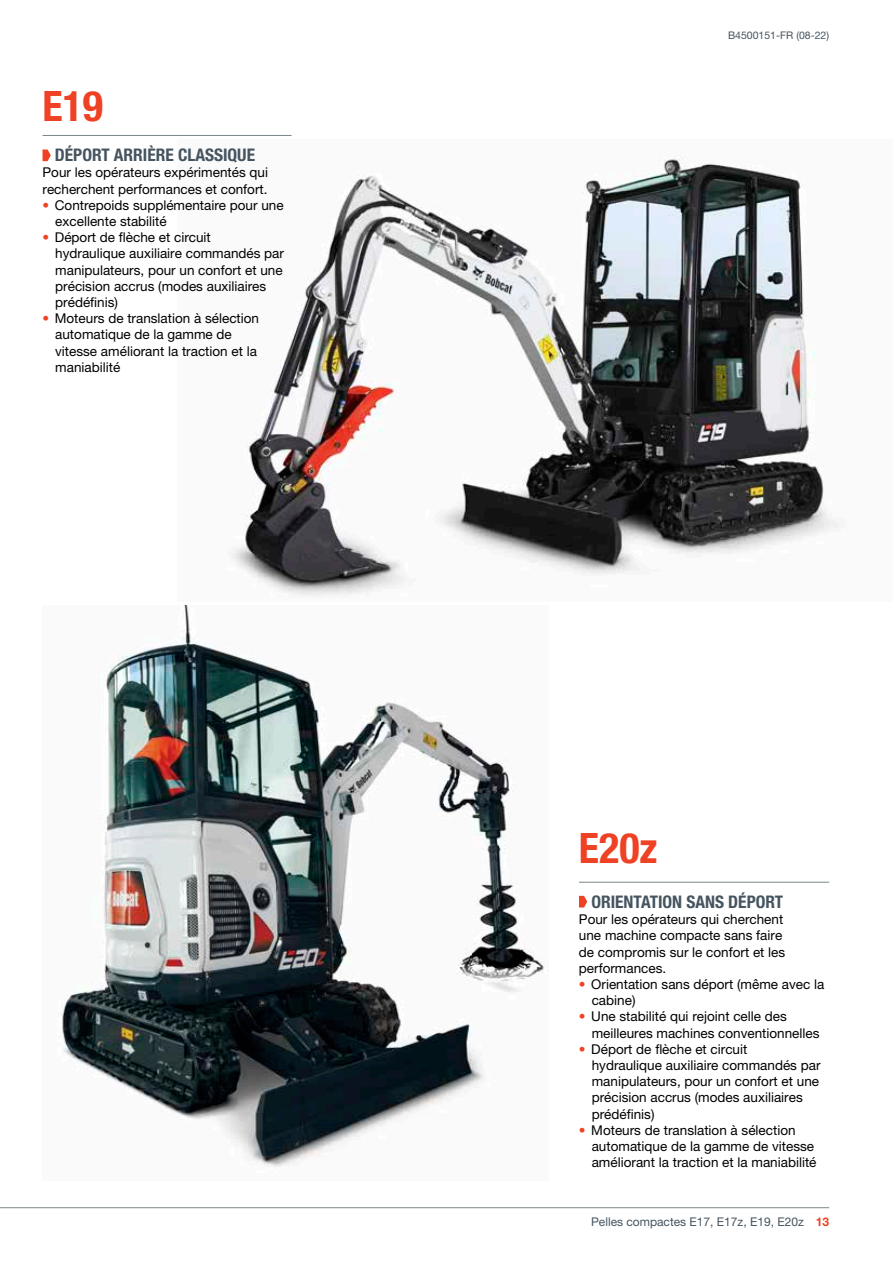
<style>
.page{position:relative;width:893px;height:1263px;background:#fff}
.page>*{position:absolute;margin:0;border:0;box-sizing:border-box;transform-origin:0 0}
.t1{font:700 condensed 42px "Helvetica Neue LT Pro";color:#ef4123}
.t2{font:700 condensed 17.4px "Helvetica Neue LT Pro";color:#45545f}
.t3{font:13.5px/16.2px "Helvetica Neue LT Pro";color:#000}
.t4{font:12px "Helvetica Neue LT Pro";color:#45545f}
.t5{font:10.5px "Helvetica Neue LT Pro";color:#45545f}
.s1{font-weight:700;color:#ef4123}
</style>
<div class="page">
<hr style="left:0;top:1207px;width:829px;height:1px;background:#7d878b">
<img style="left:231px;top:155px;width:608px;height:441px">
<img style="left:61px;top:605px;width:483px;height:562px">
<hr style="left:579px;top:882px;width:250px;height:1px;background:#7d878b">
<svg style="left:579px;top:896px;width:8px;height:11px"></svg>
<hr style="left:43px;top:135px;width:249px;height:1px;background:#7d878b">
<svg style="left:43px;top:149px;width:8px;height:12px"></svg>
<h1 class="t1" style="left:43px;top:81px;width:62px">E19</h1>
<p class="t2" style="left:55px;top:144px;width:202px">DÉPORT ARRIÈRE CLASSIQUE</p>
<p class="t3" style="left:43px;top:164px;width:227px">Pour les opérateurs expérimentés qui recherchent performances et confort.</p>
<p class="t3" style="left:55px;top:197px;width:230px;text-indent:-13px"><span class="s1">•</span> Contrepoids supplémentaire pour une excellente stabilité</p>
<p class="t3" style="left:55px;top:229px;width:230px;text-indent:-13px"><span class="s1">•</span> Déport de flèche et circuit hydraulique auxiliaire commandés par manipulateurs, pour un confort et une précision accrus (modes auxiliaires prédéfinis)</p>
<p class="t3" style="left:55px;top:310px;width:205px;text-indent:-13px"><span class="s1">•</span> Moteurs de translation à sélection automatique de la gamme de vitesse améliorant la traction et la maniabilité</p>
<p class="t5" style="left:728px;top:29px;width:103px">B4500151-FR (08-22)</p>
<h1 class="t1" style="left:579px;top:822px;width:80px">E20z</h1>
<p class="t2" style="left:591px;top:891px;width:193px">ORIENTATION SANS DÉPORT</p>
<p class="t3" style="left:579px;top:911px;width:208px">Pour les opérateurs qui cherchent une machine compacte sans faire de compromis sur le confort et les performances.</p>
<p class="t3" style="left:592px;top:976px;width:234px;text-indent:-13px"><span class="s1">•</span> Orientation sans déport (même avec la cabine)</p>
<p class="t3" style="left:592px;top:1008px;width:229px;text-indent:-13px"><span class="s1">•</span> Une stabilité qui rejoint celle des meilleures machines conventionnelles</p>
<p class="t3" style="left:592px;top:1041px;width:230px;text-indent:-13px"><span class="s1">•</span> Déport de flèche et circuit hydraulique auxiliaire commandés par manipulateurs, pour un confort et une précision accrus (modes auxiliaires prédéfinis)</p>
<p class="t3" style="left:592px;top:1122px;width:226px;text-indent:-13px"><span class="s1">•</span> Moteurs de translation à sélection automatique de la gamme de vitesse améliorant la traction et la maniabilité</p>
<p class="t4" style="left:591px;top:1214px;width:240px">Pelles compactes E17, E17z, E19, E20z <span class="s1">13</span></p>
</div>
